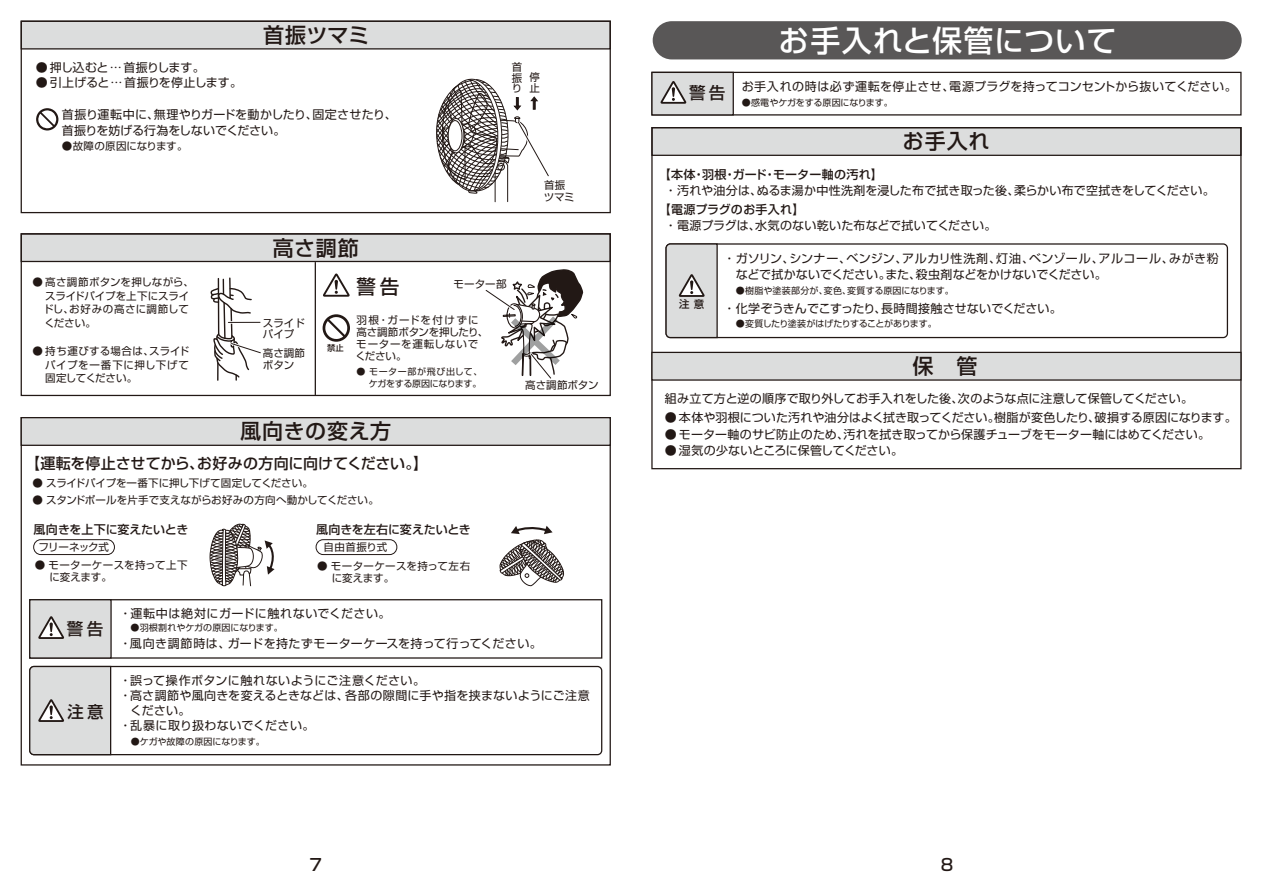
<style>
.page{position:relative;width:1263px;height:893px;background:#fff}
.page>*{position:absolute;margin:0;border:0;box-sizing:border-box;transform-origin:0 0}
.t1{font:500 30px "Shin Go Pro";letter-spacing:.035em;color:#fff}
.t2{font:500 21px "Shin Go Pro";letter-spacing:.03em;color:#221815}
.t3{font:500 19.5px "Shin Go Pro";color:#221815}
.t4{font:500 16.5px "Shin Go Pro";color:#221815}
.t5{font:500 15px "Shin Go Pro";color:#221815}
.t6{font:12px/16.2px "Shin Go Pro";letter-spacing:.01em;color:#221815}
.t7{font:12px "Shin Go Pro";letter-spacing:.03em;color:#221815}
.t8{font:500 12px "Shin Go Pro";letter-spacing:.005em;color:#221815}
.t9{font:12px "Shin Go Pro";letter-spacing:.035em;color:#221815}
.t10{font:12px "Shin Go Pro";letter-spacing:.04em;color:#221815}
.t11{font:500 12px "Shin Go Pro";letter-spacing:.025em;color:#221815}
.t12{font:12px "Shin Go Pro";letter-spacing:-.015em;color:#221815}
.t13{font:12px "Shin Go Pro";letter-spacing:-.02em;color:#221815}
.t14{font:12px "Shin Go Pro";letter-spacing:-.035em;color:#221815}
.t15{font:10.5px/13.5px "Shin Go Pro";color:#221815}
.t16{font:10.5px/12px "Shin Go Pro";letter-spacing:.02em;color:#221815}
.t17{font:10.5px/12px "Shin Go Pro";letter-spacing:.03em;color:#221815}
.t18{font:10.5px "Shin Go Pro";letter-spacing:-.06em;color:#221815}
.t19{font:500 10.5px "Shin Go Pro";color:#221815}
.t20{font:9px/12px "Shin Go Pro";letter-spacing:-.015em;color:#221815;text-align:right}
.t21{font:9px "Shin Go Pro";letter-spacing:.02em;color:#221815}
.t22{font:9px "Shin Go Pro";letter-spacing:-.05em;color:#221815}
.t23{font:500 8.25px "Shin Go Pro";color:#221815}
</style>
<div class="page">
<div style="left:653px;top:21px;width:589px;height:38px;background:#595757;border-radius:19px"></div>
<div style="left:651px;top:127px;width:590px;height:29px;background:#dcdddd;border:1px solid #221815"></div>
<div style="left:651px;top:352px;width:590px;height:29px;background:#dcdddd;border:1px solid #221815"></div>
<div style="left:651px;top:72px;width:590px;height:44px;border:1px solid #221815"></div>
<div style="left:651px;top:72px;width:83px;height:44px;background:#dcdddd;border:1px solid #221815"></div>
<svg style="left:660px;top:81px;width:27px;height:23px"></svg>
<div style="left:665px;top:243px;width:563px;height:95px;border:1px solid #221815;border-radius:4px"></div>
<svg style="left:665px;top:243px;width:53px;height:96px;background:#c8c8c8"></svg>
<div style="left:21px;top:233px;width:590px;height:29px;background:#dcdddd;border:1px solid #221815"></div>
<div style="left:21px;top:233px;width:590px;height:163px;border:1px solid #221815"></div>
<svg style="left:323px;top:273px;width:27px;height:24px"></svg>
<hr style="left:315px;top:262px;width:1px;height:133px;background:#221815">
<svg style="left:323px;top:314px;width:27px;height:28px"></svg>
<svg style="left:485px;top:269px;width:98px;height:110px"></svg>
<svg style="left:209px;top:277px;width:67px;height:479px"></svg>
<div style="left:29px;top:666px;width:573px;height:89px;border:1px solid #221815;border-radius:4px"></div>
<svg style="left:29px;top:665px;width:83px;height:91px;background:#cececd"></svg>
<div style="left:33px;top:539px;width:82px;height:16px;border:1px solid #221815;border-radius:7px"></div>
<div style="left:316px;top:539px;width:81px;height:16px;border:1px solid #221815;border-radius:7px"></div>
<svg style="left:499px;top:525px;width:65px;height:61px"></svg>
<div style="left:29px;top:599px;width:573px;height:60px;border:1px solid #221815"></div>
<div style="left:29px;top:599px;width:83px;height:60px;background:#dcdddd;border:1px solid #221815"></div>
<svg style="left:38px;top:616px;width:26px;height:23px"></svg>
<div style="left:21px;top:417px;width:590px;height:29px;background:#dcdddd;border:1px solid #221815"></div>
<div style="left:21px;top:21px;width:590px;height:29px;background:#dcdddd;border:1px solid #221815"></div>
<div style="left:21px;top:21px;width:590px;height:192px;border:1px solid #221815"></div>
<svg style="left:36px;top:108px;width:22px;height:23px"></svg>
<svg style="left:436px;top:78px;width:113px;height:125px"></svg>
<h2 class="t2" style="left:263px;top:18px;width:108px">首振ツマミ</h2>
<p class="t14" style="left:36px;top:57px;width:171px">● 押し込むと… 首振りします。</p>
<p class="t13" style="left:36px;top:73px;width:208px">● 引上げると…首振りを停止します。</p>
<p class="t6" style="left:62px;top:105px;width:336px;line-height:15.8px">首振り運転中に、無理やりガードを動かしたり、固定させたり、首振りを妨げる行為をしないでください。</p>
<p class="t15" style="left:62px;top:138px;width:127px">●故障の原因になります。</p>
<h2 class="t2" style="left:273px;top:230px;width:88px">高さ調節</h2>
<p class="t15" style="left:512px;top:60px;width:12px;line-height:10.6px;text-align:justify">首振り</p>
<p class="t15" style="left:529px;top:71px;width:12px;line-height:10.6px">停止</p>
<p class="t15" style="left:544px;top:177px;width:32px;line-height:12.8px">首振ツマミ</p>
<p class="t15" style="left:43px;top:274px;width:153px;text-indent:-11px">● 高さ調節ボタンを押しながら、スライドパイプを上下にスライドし、お好みの高さに調節してください。</p>
<p class="t15" style="left:45px;top:343px;width:146px;text-align:justify;text-indent:-13px">● 持ち運びする場合は、スライドパイプを一番下に押し下げて固定してください。</p>
<p class="t15" style="left:263px;top:316px;width:43px;line-height:11.2px">スライドパイプ</p>
<p class="t15" style="left:263px;top:346px;width:43px;line-height:12px">高さ調節ボタン</p>
<p class="t23" style="left:327px;top:341px;width:18px">禁止</p>
<h3 class="t3" style="left:356px;top:270px;width:44px">警告</h3>
<p class="t15" style="left:453px;top:276px;width:55px">モーター部</p>
<p class="t16" style="left:356px;top:312px;width:134px">羽根・ガードを付けずに高さ調節ボタンを押したり、モーターを運転しないでください。</p>
<p class="t20" style="left:356px;top:364px;width:128px">● モーター部が飛び出して、ケガをする原因になります。</p>
<h2 class="t2" style="left:240px;top:414px;width:152px">風向きの変え方</h2>
<p class="t5" style="left:25px;top:451px;width:405px">【運転を停止させてから、お好みの方向に向けてください。】</p>
<p class="t15" style="left:33px;top:475px;width:282px">● スライドパイプを一番下に押し下げて固定してください。</p>
<p class="t15" style="left:33px;top:492px;width:348px">● スタンドポールを片手で支えながらお好みの方向へ動かしてください。</p>
<p class="t8" style="left:34px;top:520px;width:156px">風向きを上下に変えたいとき</p>
<p class="t18" style="left:39px;top:538px;width:72px">フリーネック式</p>
<p class="t17" style="left:49px;top:558px;width:140px;text-indent:-15px">● モーターケースを持って上下に変えます。</p>
<p class="t8" style="left:316px;top:520px;width:156px">風向きを左右に変えたいとき</p>
<p class="t15" style="left:324px;top:539px;width:65px">自由首振り式</p>
<p class="t17" style="left:332px;top:559px;width:140px;text-indent:-15px">● モーターケースを持って左右に変えます。</p>
<p class="t15" style="left:525px;top:377px;width:75px">高さ調節ボタン</p>
<h3 class="t4" style="left:67px;top:615px;width:38px">警告</h3>
<h3 class="t4" style="left:67px;top:698px;width:38px">注意</h3>
<p class="t10" style="left:120px;top:604px;width:273px">・運転中は絶対にガードに触れないでください。</p>
<p class="t20" style="left:130px;top:620px;width:154px">●羽根割れやケガの原因になります。</p>
<p class="t7" style="left:120px;top:634px;width:424px">・風向き調節時は、ガードを持たずモーターケースを持って行ってください。</p>
<p class="t9" style="left:120px;top:671px;width:307px">・誤って操作ボタンに触れないようにご注意ください。</p>
<p class="t6" style="left:120px;top:686px;width:472px">・高さ調節や風向きを変えるときなどは、各部の隙間に手や指を挟まないようにご注意</p>
<p class="t6" style="left:130px;top:701px;width:62px">ください。</p>
<p class="t7" style="left:120px;top:716px;width:197px">・乱暴に取り扱わないでください。</p>
<p class="t20" style="left:131px;top:734px;width:136px">●ケガや故障の原因になります。</p>
<h1 class="t1" style="left:779px;top:16px;width:339px">お手入れと保管について</h1>
<p class="t7" style="left:742px;top:77px;width:496px">お手入れの時は必ず運転を停止させ、電源プラグを持ってコンセントから抜いてください。</p>
<p class="t20" style="left:689px;top:96px;width:205px"><sup>警告</sup> ●感電やケガをする原因になります。</p>
<h2 class="t2" style="left:903px;top:124px;width:88px">お手入れ</h2>
<p class="t11" style="left:659px;top:164px;width:226px">【本体・羽根・ガード・モーター軸の汚れ】</p>
<p class="t6" style="left:665px;top:181px;width:552px">・汚れや油分は、ぬるま湯か中性洗剤を浸した布で拭き取った後、柔らかい布で空拭きをしてください。</p>
<p class="t8" style="left:659px;top:199px;width:147px">【電源プラグのお手入れ】</p>
<p class="t6" style="left:665px;top:216px;width:333px">・電源プラグは、水気のない乾いた布などで拭いてください。</p>
<p class="t19" style="left:679px;top:296px;width:27px">注意</p>
<p class="t6" style="left:723px;top:249px;width:497px">・ガソリン、シンナー、ベンジン、アルカリ性洗剤、灯油、ベンゾール、アルコール、みがき粉　などで拭かないでください。また、殺虫剤などをかけないでください。</p>
<p class="t21" style="left:736px;top:283px;width:220px">●樹脂や塗装部分が、変色、変質する原因になります。</p>
<p class="t6" style="left:723px;top:299px;width:340px">・化学ぞうきんでこすったり、長時間接触させないでください。</p>
<p class="t22" style="left:736px;top:317px;width:202px">●変質したり塗装がはげたりすることがあります。</p>
<h2 class="t2" style="left:912px;top:349px;width:67px">保　管</h2>
<p class="t6" style="left:665px;top:389px;width:530px">組み立て方と逆の順序で取り外してお手入れをした後、次のような点に注意して保管してください。</p>
<p class="t6" style="left:665px;top:408px;width:574px">● 本体や羽根についた汚れや油分はよく拭き取ってください。樹脂が変色したり、破損する原因になります。</p>
<p class="t6" style="left:665px;top:424px;width:547px">● モーター軸のサビ防止のため、汚れを拭き取ってから保護チューブをモーター軸にはめてください。</p>
<p class="t12" style="left:665px;top:441px;width:240px">● 湿気の少ないところに保管してください。</p>
<h3 class="t4" style="left:309px;top:851px;width:14px">7</h3>
<h3 class="t4" style="left:941px;top:851px;width:14px">8</h3>
</div>
